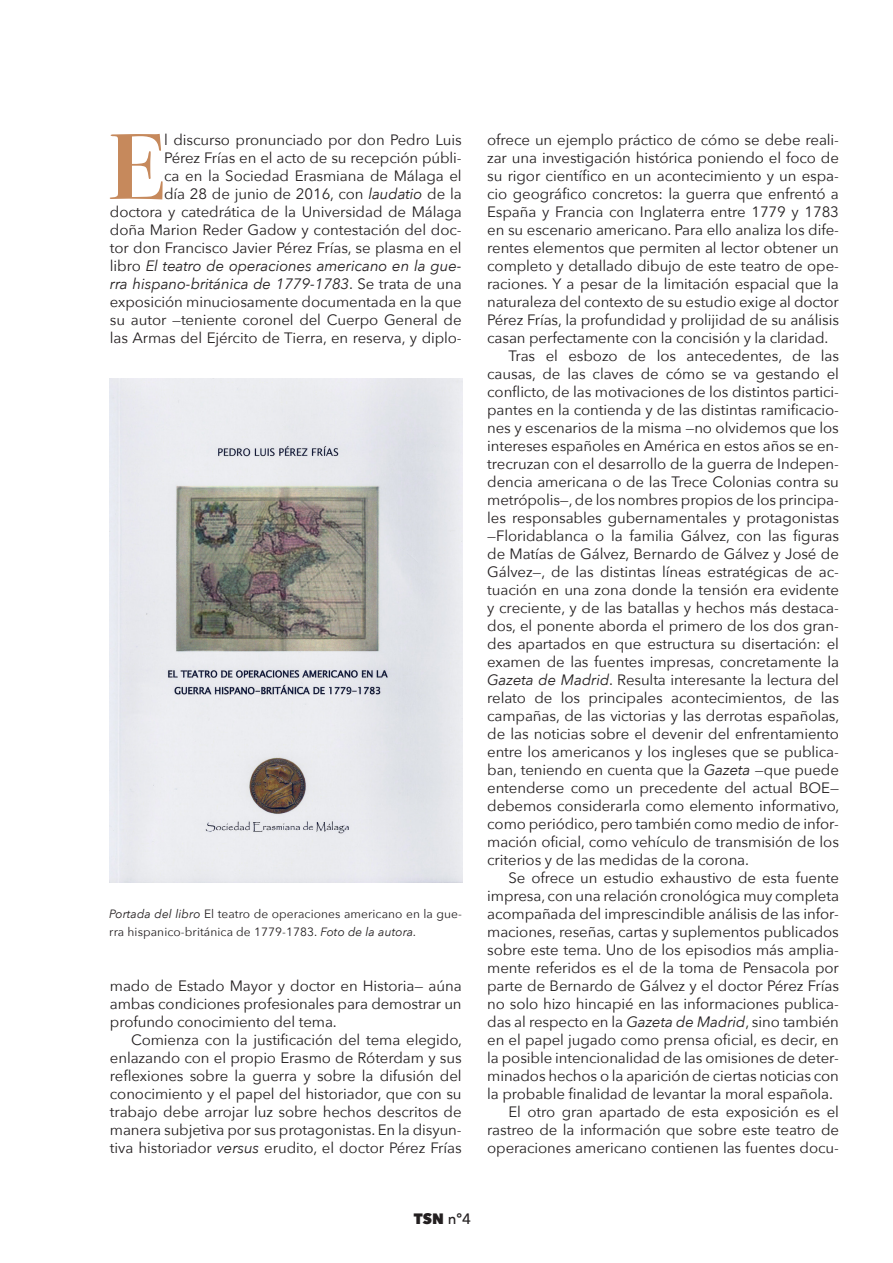
<style>
.page{position:relative;width:893px;height:1263px;background:#fff}
.page>*{position:absolute;margin:0;border:0;box-sizing:border-box;transform-origin:0 0}
.t1{font:700 93px "Bodoni Svty Two ITCTT";color:#c6895c}
.t2{font:15px/18px "Avenir Next";letter-spacing:-.005em;color:#231f20;text-align:justify}
.t3{font:800 15px "Avenir Next";color:#231f20}
.t4{font:12px/18px "Avenir Next";letter-spacing:.005em;color:#231f20}
.s1{font-style:italic}
.s2{font-weight:500}
</style>
<div class="page">
<img style="left:110px;top:378px;width:352px;height:504px">
<p class="t2" style="left:110px;top:130px;width:353px;text-align:right">l discurso pronunciado por don Pedro Luis<br>Pérez Frías en el acto de su recepción públi-<br>ca en la Sociedad Erasmiana de Málaga el<br>día 28 de junio de 2016, con <span class="s1">laudatio</span> de la doctora y catedrática de la Universidad de Málaga doña Marion Reder Gadow y contestación del doc&shy;tor don Francisco Javier Pérez Frías, se plasma en el libro <span class="s1">El teatro de operaciones americano en la gue&shy;rra hispano-británica de 1779-1783</span>. Se trata de una exposición minuciosamente documentada en la que su autor —teniente coronel del Cuerpo General de las Armas del Ejército de Tierra, en reserva, y diplo-</p>
<p class="t1" style="left:109px;top:90px;width:57px">E</p>
<p class="t4" style="left:109px;top:904px;width:354px"><span class="s1">Portada del libro</span> El teatro de operaciones americano en la gue&shy;rra hispanico-británica de 1779-1783. <span class="s1">Foto de la autora.</span></p>
<p class="t2" style="left:110px;top:976px;width:353px">mado de Estado Mayor y doctor en Historia— aúna ambas condiciones profesionales para demostrar un profundo conocimiento del tema.</p>
<p class="t2" style="left:110px;top:1030px;width:354px;text-indent:21px">Comienza con la justificación del tema elegido, enlazando con el propio Erasmo de Róterdam y sus reflexiones sobre la guerra y sobre la difusión del conocimiento y el papel del historiador, que con su trabajo debe arrojar luz sobre hechos descritos de manera subjetiva por sus protagonistas. En la disyun&shy;tiva historiador <span class="s1">versus</span> erudito, el doctor Pérez Frías</p>
<p class="t2" style="left:487px;top:130px;width:353px">ofrece un ejemplo práctico de cómo se debe reali&shy;zar una investigación histórica poniendo el foco de su rigor científico en un acontecimiento y un espa&shy;cio geográfico concretos: la guerra que enfrentó a España y Francia con Inglaterra entre 1779 y 1783 en su escenario americano. Para ello analiza los dife&shy;rentes elementos que permiten al lector obtener un completo y detallado dibujo de este teatro de ope&shy;raciones. Y a pesar de la limitación espacial que la naturaleza del contexto de su estudio exige al doctor Pérez Frías, la profundidad y prolijidad de su análisis casan perfectamente con la concisión y la claridad.</p>
<p class="t2" style="left:487px;top:346px;width:354px;text-indent:21px">Tras el esbozo de los antecedentes, de las causas, de las claves de cómo se va gestando el conflicto, de las motivaciones de los distintos partici&shy;pantes en la contienda y de las distintas ramificacio&shy;nes y escenarios de la misma —no olvidemos que los intereses españoles en América en estos años se en&shy;trecruzan con el desarrollo de la guerra de Indepen&shy;dencia americana o de las Trece Colonias contra su metrópolis—, de los nombres propios de los principa&shy;les responsables gubernamentales y protagonistas —Floridablanca o la familia Gálvez, con las figuras de Matías de Gálvez, Bernardo de Gálvez y José de Gálvez—, de las distintas líneas estratégicas de ac&shy;tuación en una zona donde la tensión era evidente y creciente, y de las batallas y hechos más destaca&shy;dos, el ponente aborda el primero de los dos gran&shy;des apartados en que estructura su disertación: el examen de las fuentes impresas, concretamente la <span class="s1">Gazeta de Madrid</span>. Resulta interesante la lectura del relato de los principales acontecimientos, de las campañas, de las victorias y las derrotas españolas, de las noticias sobre el devenir del enfrentamiento entre los americanos y los ingleses que se publica&shy;ban, teniendo en cuenta que la <span class="s1">Gazeta</span> —que puede entenderse como un precedente del actual BOE— debemos considerarla como elemento informativo, como periódico, pero también como medio de infor&shy;mación oficial, como vehículo de transmisión de los criterios y de las medidas de la corona.</p>
<p class="t2" style="left:487px;top:868px;width:353px;text-indent:21px">Se ofrece un estudio exhaustivo de esta fuente impresa, con una relación cronológica muy completa acompañada del imprescindible análisis de las infor&shy;maciones, reseñas, cartas y suplementos publicados sobre este tema. Uno de los episodios más amplia&shy;mente referidos es el de la toma de Pensacola por parte de Bernardo de Gálvez y el doctor Pérez Frías no solo hizo hincapié en las informaciones publica&shy;das al respecto en la <span class="s1">Gazeta de Madrid</span>, sino también en el papel jugado como prensa oficial, es decir, en la posible intencionalidad de las omisiones de deter&shy;minados hechos o la aparición de ciertas noticias con la probable finalidad de levantar la moral española.</p>
<p class="t2" style="left:487px;top:1102px;width:353px;text-indent:21px">El otro gran apartado de esta exposición es el rastreo de la información que sobre este teatro de operaciones americano contienen las fuentes docu-</p>
<p class="t3" style="left:414px;top:1209px;width:59px">TSN <span class="s2">nº4</span></p>
</div>
